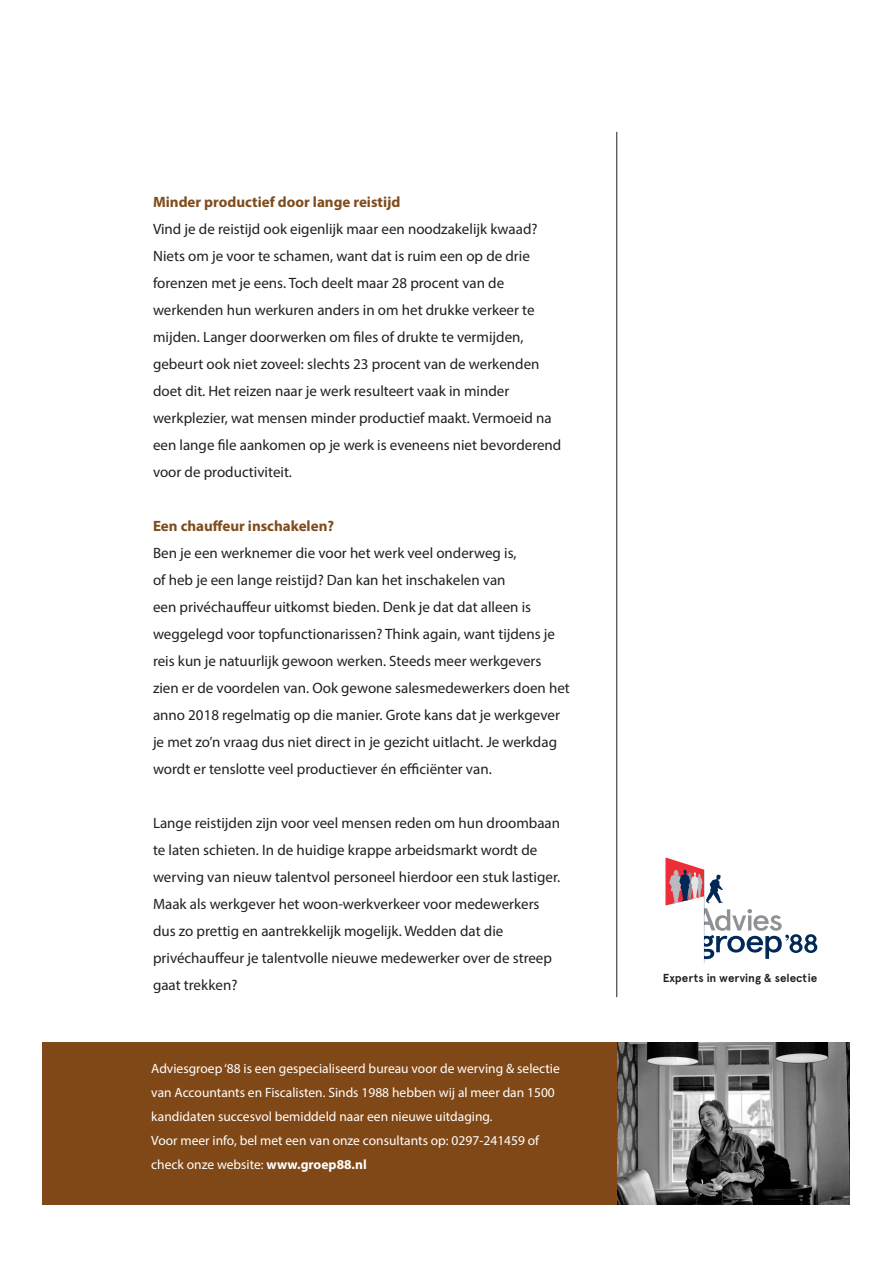
<style>
.page{position:relative;width:893px;height:1263px;background:#fff}
.page>*{position:absolute;margin:0;border:0;box-sizing:border-box;transform-origin:0 0}
.t1{font:15px/27px "Myriad Pro";color:#231f20}
.t2{font:700 15px "Myriad Pro";color:#7f4c1d}
.t3{font:13.5px/24px "Myriad Pro";color:#fff}
.t4{font:700 11.55px "Apercu";color:#241f21}
.s1{font-weight:700}
</style>
<div class="page">
<img style="left:617px;top:1042px;width:233px;height:163px">
<div style="left:43px;top:1042px;width:574px;height:163px;background:#804817"></div>
<hr style="left:616px;top:132px;width:1px;height:865px;background:#231f20">
<hr style="left:704px;top:869px;width:1px;height:94px;background:#002957">
<svg style="left:665px;top:857px;width:152px;height:102px"></svg>
<p class="t2" style="left:153px;top:192px;width:249px">Minder productief door lange reistijd</p>
<p class="t1" style="left:153px;top:215px;width:410px">Vind je de reistijd ook eigenlijk maar een noodzakelijk kwaad?<br>Niets om je voor te schamen, want dat is ruim een op de drie forenzen met je eens. Toch deelt maar 28 procent van de werkenden hun werkuren anders in om het drukke verkeer te mijden. Langer doorwerken om files of drukte te vermijden, gebeurt ook niet zoveel: slechts 23 procent van de werkenden doet dit. Het reizen naar je werk resulteert vaak in minder werkplezier, wat mensen minder productief maakt. Vermoeid na een lange file aankomen op je werk is eveneens niet bevorderend voor de productiviteit.</p>
<p class="t2" style="left:153px;top:516px;width:183px">Een chauffeur inschakelen?</p>
<p class="t1" style="left:153px;top:539px;width:418px">Ben je een werknemer die voor het werk veel onderweg is,<br>of heb je een lange reistijd? Dan kan het inschakelen van<br>een privéchauffeur uitkomst bieden. Denk je dat dat alleen is weggelegd voor topfunctionarissen? Think again, want tijdens je reis kun je natuurlijk gewoon werken. Steeds meer werkgevers zien er de voordelen van. Ook gewone salesmedewerkers doen het anno 2018 regelmatig op die manier. Grote kans dat je werkgever je met zo’n vraag dus niet direct in je gezicht uitlacht. Je werkdag wordt er tenslotte veel productiever én efficiënter van.</p>
<p class="t1" style="left:153px;top:809px;width:409px">Lange reistijden zijn voor veel mensen reden om hun droombaan te laten schieten. In de huidige krappe arbeidsmarkt wordt de werving van nieuw talentvol personeel hierdoor een stuk lastiger.<br>Maak als werkgever het woon-werkverkeer voor medewerkers dus zo prettig en aantrekkelijk mogelijk. Wedden dat die privéchauffeur je talentvolle nieuwe medewerker over de streep gaat trekken?</p>
<p class="t3" style="left:151px;top:1056px;width:410px">Adviesgroep ‘88 is een gespecialiseerd bureau voor de werving &amp; selectie van Accountants en Fiscalisten. Sinds 1988 hebben wij al meer dan 1500 kandidaten succesvol bemiddeld naar een nieuwe uitdaging.</p>
<p class="t3" style="left:151px;top:1128px;width:389px">Voor meer info, bel met een van onze consultants op: 0297-241459 of check onze website: <span class="s1">www.groep88.nl</span></p>
<p class="t4" style="left:663px;top:971px;width:156px">Experts in werving &amp; selectie</p>
</div>
